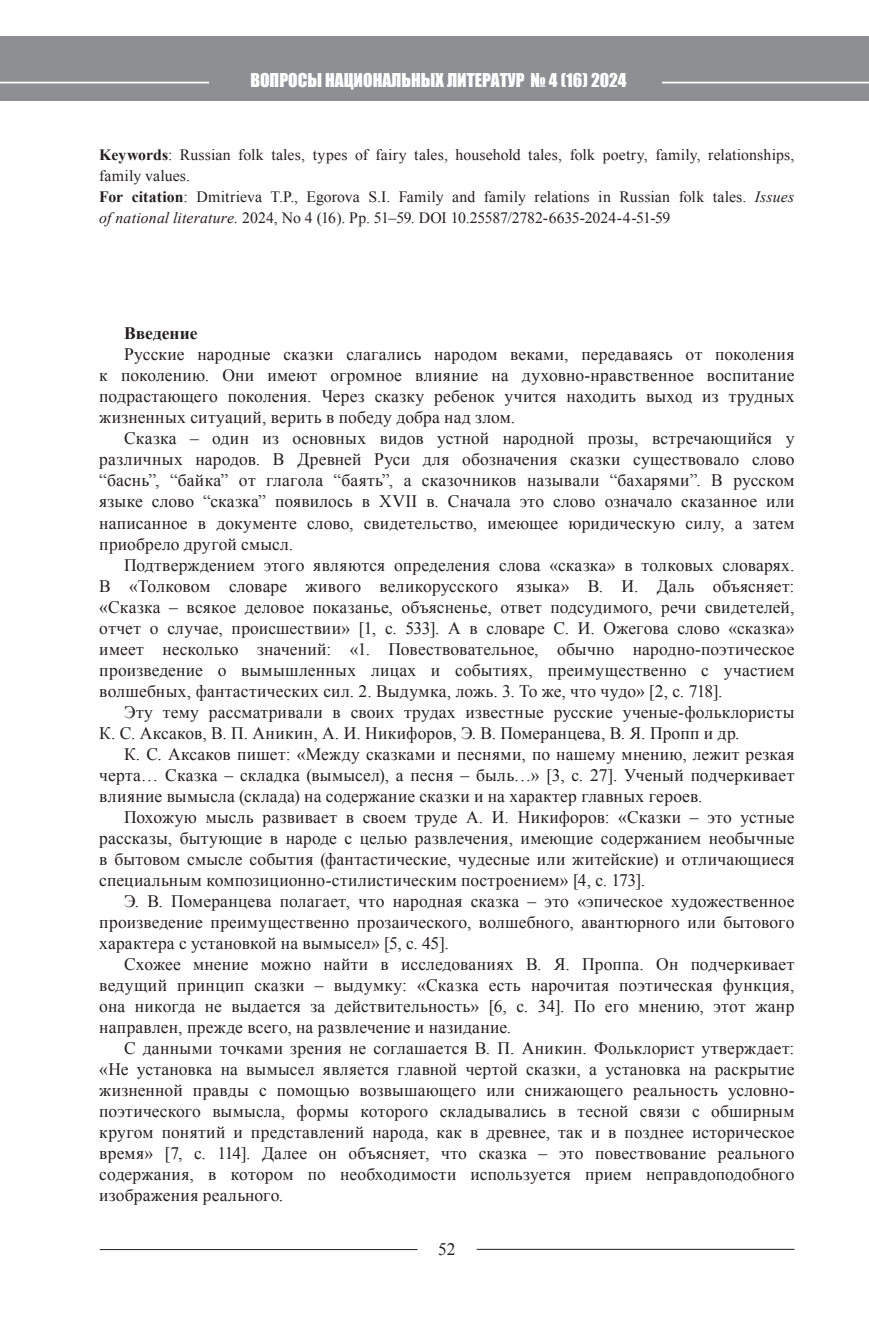
<style>
.page{position:relative;width:869px;height:1340px;background:#fff}
.page>*{position:absolute;margin:0;border:0;box-sizing:border-box;transform-origin:0 0}
.t1{font:17.5px/21px "Times New Roman";letter-spacing:.01em;color:#231f20;text-align:justify}
.t2{font:17.5px "Impact";color:#fff}
.t3{font:700 17.5px "Times New Roman";color:#231f20}
.t4{font:15.75px/21px "Times New Roman";letter-spacing:.005em;color:#231f20}
.s1{font-weight:700}
.s2{font-style:italic}
</style>
<div class="page">
<div style="left:0;top:36px;width:868px;height:64px;background:#8d8f92"></div>
<hr style="left:0;top:82px;width:209px;height:1px;background:#fff">
<hr style="left:661px;top:82px;width:207px;height:1px;background:#fff">
<hr style="left:476px;top:1248px;width:318px;height:1px;background:#231f20">
<hr style="left:100px;top:1249px;width:317px;height:1px;background:#231f20">
<p class="t2" style="left:250px;top:66px;width:377px">ВОПРОСЫ НАЦИОНАЛЬНЫХ ЛИТЕРАТУР № 4 (16) 2024</p>
<p class="t4" style="left:99px;top:144px;width:696px"><span class="s1">Keywords</span>: Russian folk tales, types of fairy tales, household tales, folk poetry, family, relationships, family values.<br><span class="s1">For citation</span>: Dmitrieva T.P., Egorova S.I. Family and family relations in Russian folk tales. <span class="s2">Issues of national literature.</span> 2024, No 4 (16). Pp. 51–59. DOI 10.25587/2782-6635-2024-4-51-59</p>
<p class="t3" style="left:124px;top:321px;width:75px">Введение</p>
<p class="t1" style="left:99px;top:344px;width:696px;text-indent:25px">Русские народные сказки слагались народом веками, передаваясь от поколения к поколению. Они имеют огромное влияние на духовно-нравственное воспитание подрастающего поколения. Через сказку ребенок учится находить выход из трудных жизненных ситуаций, верить в победу добра над злом.</p>
<p class="t1" style="left:99px;top:428px;width:696px;text-indent:25px">Сказка – один из основных видов устной народной прозы, встречающийся у различных народов. В Древней Руси для обозначения сказки существовало слово “баснь”, “байка” от глагола “баять”, а сказочников называли “бахарями”. В русском языке слово “сказка” появилось в XVII в. Сначала это слово означало сказанное или написанное в документе слово, свидетельство, имеющее юридическую силу, а затем приобрело другой смысл.</p>
<p class="t1" style="left:99px;top:554px;width:696px;text-indent:25px">Подтверждением этого являются определения слова «сказка» в толковых словарях.<br>В «Толковом словаре живого великорусского языка» В. И. Даль объясняет: «Сказка – всякое деловое показанье, объясненье, ответ подсудимого, речи свидетелей, отчет о случае, происшествии» [1, с. 533]. А в словаре С. И. Ожегова слово «сказка» имеет несколько значений: «1. Повествовательное, обычно народно-поэтическое произведение о вымышленных лицах и событиях, преимущественно с участием волшебных, фантастических сил. 2. Выдумка, ложь. 3. То же, что чудо» [2, с. 718].</p>
<p class="t1" style="left:99px;top:701px;width:696px;text-indent:25px">Эту тему рассматривали в своих трудах известные русские ученые-фольклористы<br>К. С. Аксаков, В. П. Аникин, А. И. Никифоров, Э. В. Померанцева, В. Я. Пропп и др.</p>
<p class="t1" style="left:99px;top:743px;width:696px;text-indent:25px">К. С. Аксаков пишет: «Между сказками и песнями, по нашему мнению, лежит резкая черта… Сказка – складка (вымысел), а песня – быль…» [3, с. 27]. Ученый подчеркивает влияние вымысла (склада) на содержание сказки и на характер главных героев.</p>
<p class="t1" style="left:99px;top:806px;width:696px;text-indent:25px">Похожую мысль развивает в своем труде А. И. Никифоров: «Сказки – это устные рассказы, бытующие в народе с целью развлечения, имеющие содержанием необычные в бытовом смысле события (фантастические, чудесные или житейские) и отличающиеся специальным композиционно-стилистическим построением» [4, с. 173].</p>
<p class="t1" style="left:99px;top:890px;width:696px;text-indent:25px">Э. В. Померанцева полагает, что народная сказка – это «эпическое художественное произведение преимущественно прозаического, волшебного, авантюрного или бытового характера с установкой на вымысел» [5, с. 45].</p>
<p class="t1" style="left:99px;top:953px;width:696px;text-indent:25px">Схожее мнение можно найти в исследованиях В. Я. Проппа. Он подчеркивает ведущий принцип сказки – выдумку: «Сказка есть нарочитая поэтическая функция, она никогда не выдается за действительность» [6, с. 34]. По его мнению, этот жанр направлен, прежде всего, на развлечение и назидание.</p>
<p class="t1" style="left:99px;top:1037px;width:696px;text-indent:25px">С данными точками зрения не соглашается В. П. Аникин. Фольклорист утверждает: «Не установка на вымысел является главной чертой сказки, а установка на раскрытие жизненной правды с помощью возвышающего или снижающего реальность условно&shy;поэтического вымысла, формы которого складывались в тесной связи с обширным кругом понятий и представлений народа, как в древнее, так и в позднее историческое время» [7, с. 114]. Далее он объясняет, что сказка – это повествование реального содержания, в котором по необходимости используется прием неправдоподобного изображения реального.</p>
<p class="t1" style="left:438px;top:1238px;width:19px">52</p>
</div>
